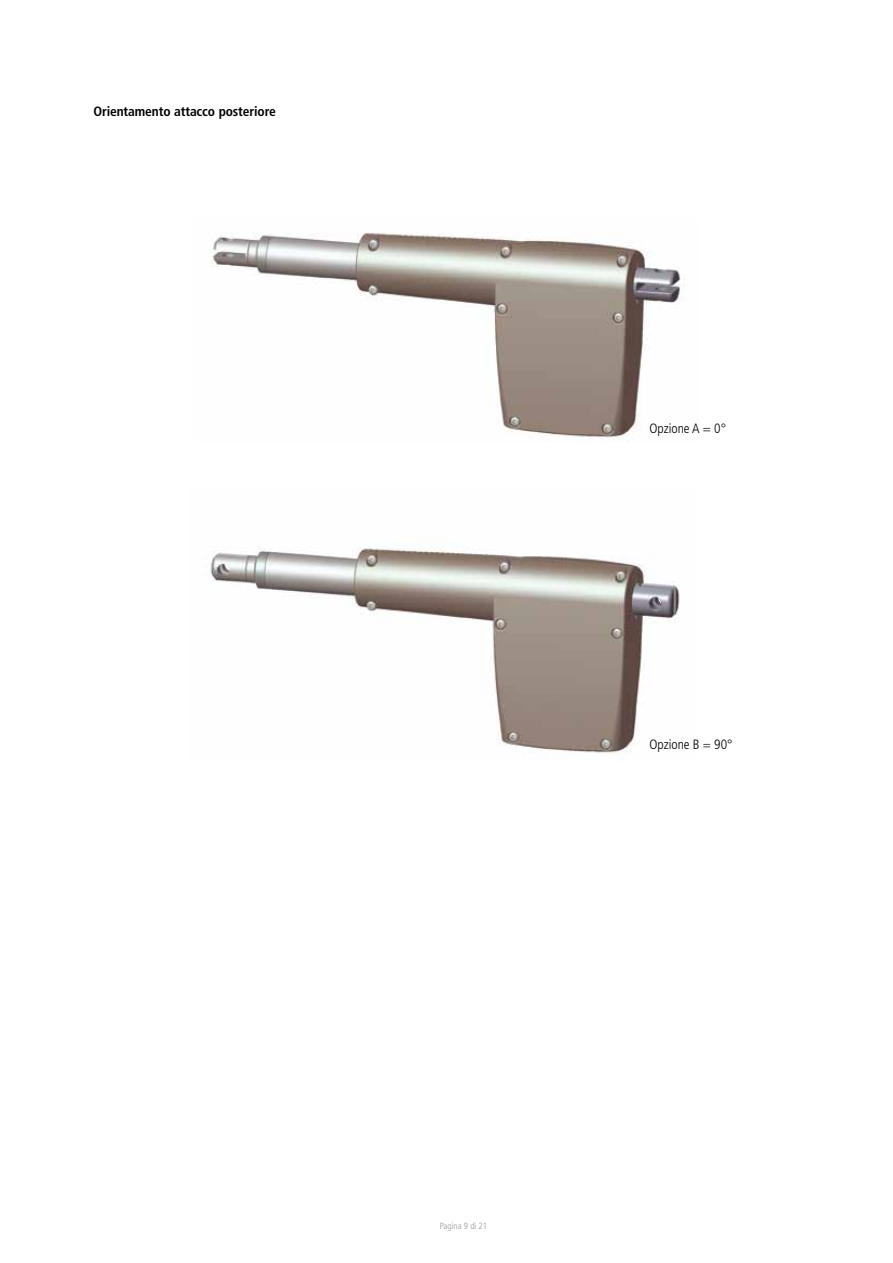
<style>
.page{position:relative;width:893px;height:1263px;background:#fff}
.page>*{position:absolute;margin:0;border:0;box-sizing:border-box;transform-origin:0 0}
.t1{font:700 condensed 13.5px "Frutiger LT Pro";letter-spacing:-.01em;color:#000}
.t2{font:300 condensed 13.5px "Frutiger LT Pro";color:#000}
.t3{font:300 condensed 9px "Frutiger LT Pro";color:#98989c}
</style>
<div class="page">
<img style="left:210px;top:548px;width:470px;height:206px">
<img style="left:210px;top:232px;width:475px;height:208px">
<p class="t1" style="left:94px;top:104px;width:184px">Orientamento attacco posteriore</p>
<p class="t2" style="left:649px;top:421px;width:78px">Opzione A = 0°</p>
<p class="t2" style="left:649px;top:737px;width:85px">Opzione B = 90°</p>
<p class="t3" style="left:440px;top:1221px;width:49px">Pagina 9 di 21</p>
</div>
